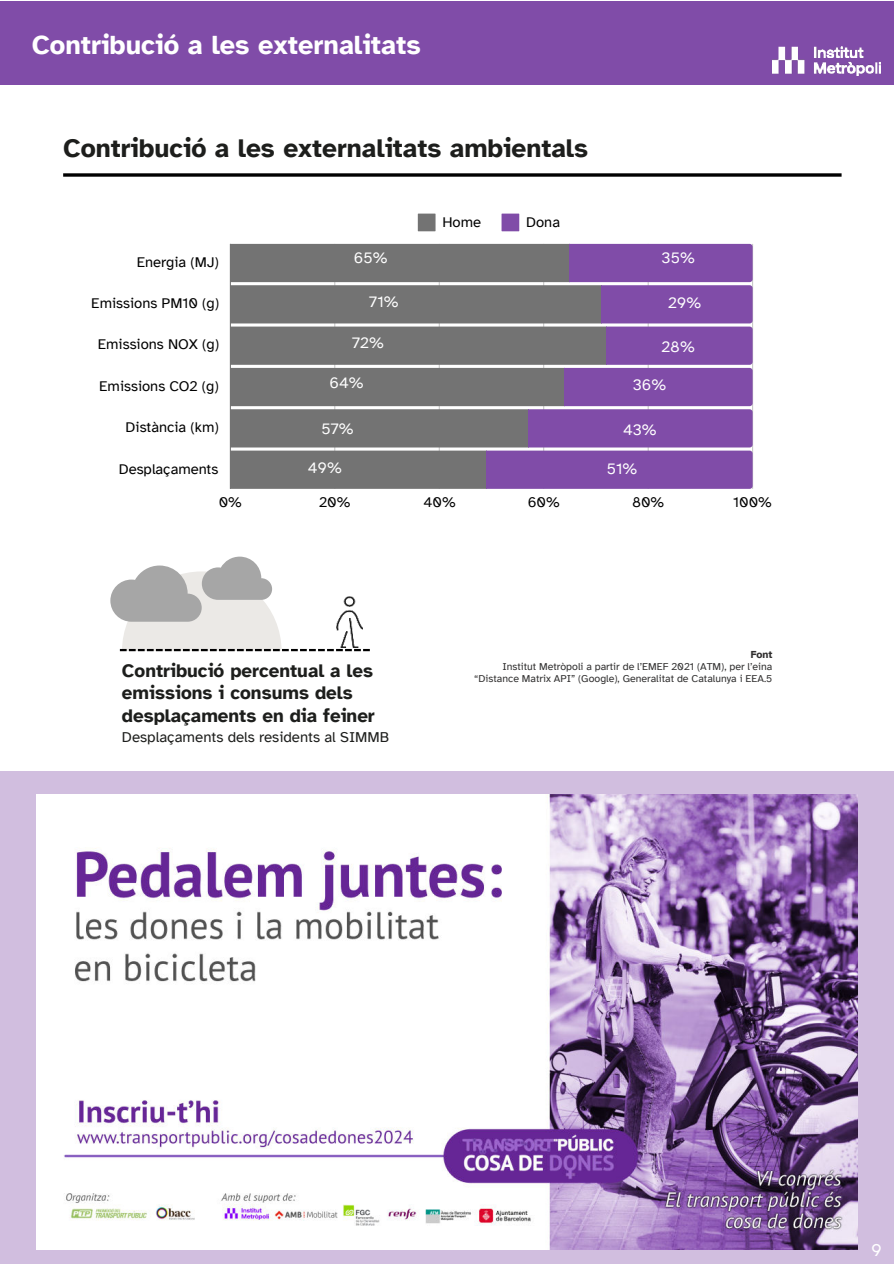
<style>
.page{position:relative;width:894px;height:1264px;background:#fff}
.page>*{position:absolute;margin:0;border:0;box-sizing:border-box;transform-origin:0 0}
.t1{font:700 27px "Atkinson Hyperlegible";color:#fff}
.t2{font:700 26.25px "Atkinson Hyperlegible";color:#1d1e1c}
.t3{font:700 18.75px/22.5px "Atkinson Hyperlegible";color:#1d1e1c}
.t4{font:18px "Atkinson Hyperlegible";color:#fff}
.t5{font:15.9px "Atkinson Hyperlegible";color:#fff}
.t6{font:15px "Atkinson Hyperlegible";color:#1d1e1c}
.t7{font:14.7px "Atkinson Hyperlegible";color:#000}
.t8{font:10.5px/12.3px "Atkinson Hyperlegible";color:#2f2e2e;text-align:right}
.t9{font:700 10.5px "Atkinson Hyperlegible";color:#2f2e2e}
</style>
<div class="page">
<svg style="left:63px;top:173px;width:778px;height:4px;background:#272727"></svg>
<div style="left:0;top:770px;width:893px;height:493px;background:#d1bedf"></div>
<div style="left:0;top:1px;width:893px;height:84px;background:#804ca8"></div>
<img style="left:772px;top:47px;width:108px;height:29px">
<img style="left:37px;top:794px;width:820px;height:455px">
<svg style="left:417px;top:213px;width:18px;height:18px"></svg>
<svg style="left:501px;top:213px;width:18px;height:18px"></svg>
<hr style="left:752px;top:244px;width:1px;height:245px;background:#000">
<svg style="left:230px;top:244px;width:522px;height:245px;background:#806e8e"></svg>
<svg style="left:110px;top:556px;width:260px;height:95px"></svg>
<h1 class="t1" style="left:32px;top:29px;width:390px">Contribució a les externalitats</h1>
<h2 class="t2" style="left:63px;top:132px;width:526px">Contribució a les externalitats ambientals</h2>
<p class="t7" style="left:137px;top:254px;width:83px">Energia (MJ)</p>
<p class="t7" style="left:91px;top:295px;width:129px">Emissions PM10 (g)</p>
<p class="t7" style="left:98px;top:336px;width:123px">Emissions NOX (g)</p>
<p class="t7" style="left:99px;top:378px;width:121px">Emissions CO2 (g)</p>
<p class="t7" style="left:126px;top:419px;width:95px">Distància (km)</p>
<p class="t7" style="left:119px;top:460px;width:101px">Desplaçaments</p>
<p class="t7" style="left:442px;top:214px;width:40px">Home</p>
<p class="t7" style="left:526px;top:214px;width:35px">Dona</p>
<p class="t5" style="left:354px;top:249px;width:35px">65%</p>
<p class="t5" style="left:661px;top:249px;width:35px">35%</p>
<p class="t5" style="left:369px;top:293px;width:31px">71%</p>
<p class="t5" style="left:668px;top:294px;width:35px">29%</p>
<p class="t5" style="left:352px;top:333px;width:33px">72%</p>
<p class="t5" style="left:661px;top:338px;width:35px">28%</p>
<p class="t5" style="left:329px;top:374px;width:36px">64%</p>
<p class="t5" style="left:632px;top:375px;width:35px">36%</p>
<p class="t5" style="left:321px;top:420px;width:34px">57%</p>
<p class="t5" style="left:623px;top:421px;width:35px">43%</p>
<p class="t5" style="left:308px;top:458px;width:36px">49%</p>
<p class="t5" style="left:606px;top:459px;width:32px">51%</p>
<p class="t7" style="left:219px;top:494px;width:25px">0%</p>
<p class="t7" style="left:319px;top:494px;width:33px">20%</p>
<p class="t7" style="left:423px;top:494px;width:34px">40%</p>
<p class="t7" style="left:527px;top:494px;width:34px">60%</p>
<p class="t7" style="left:631px;top:494px;width:34px">80%</p>
<p class="t7" style="left:733px;top:494px;width:40px">100%</p>
<p class="t3" style="left:122px;top:659px;width:254px">Contribució percentual a les emissions i consums dels desplaçaments en dia feiner</p>
<p class="t6" style="left:122px;top:728px;width:268px">Desplaçaments dels residents al SIMMB</p>
<p class="t9" style="left:750px;top:648px;width:23px">Font</p>
<p class="t8" style="left:474px;top:660px;width:299px">Institut Metròpoli a partir de l’EMEF 2021 (ATM), per l’eina “Distance Matrix API” (Google), Generalitat de Catalunya i EEA.5</p>
<p class="t4" style="left:870px;top:1239px;width:12px">9</p>
</div>
